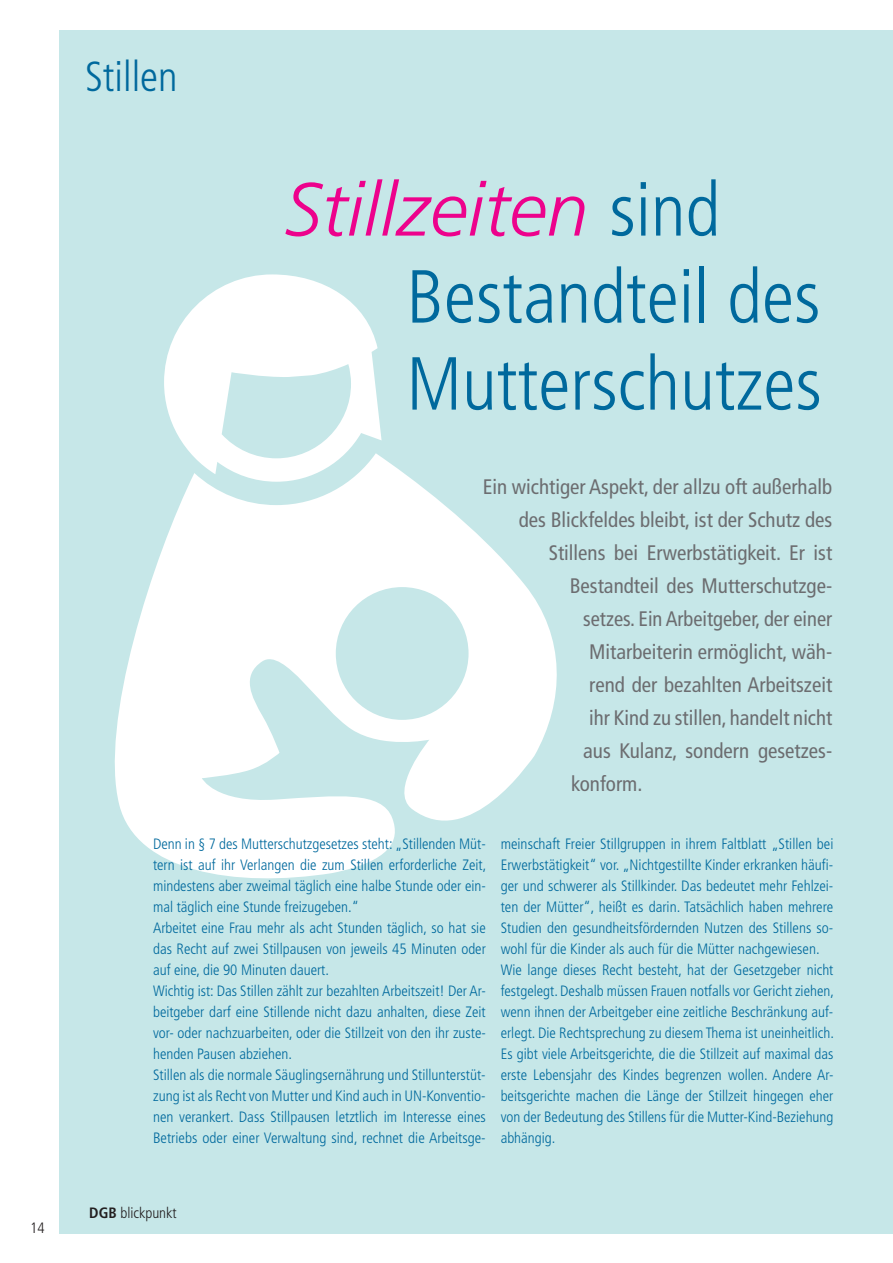
<style>
.page{position:relative;width:893px;height:1263px;background:#fff}
.page>*{position:absolute;margin:0;border:0;box-sizing:border-box;transform-origin:0 0}
.t1{font:300 condensed 75px/87px "Frutiger";color:#00699d}
.t2{font:300 condensed 42px "Frutiger";color:#00699d}
.t3{font:condensed 21px "Frutiger";color:#6c6d70}
.t4{font:300 condensed 15px/21px "Frutiger";color:#00699d}
.t5{font:300 condensed 15px "Frutiger";color:#231f20}
.s1{font-style:italic;font-stretch:normal;color:#ed028c}
.s2{font-weight:700}
</style>
<div class="page">
<div style="left:60px;top:30px;width:833px;height:1203px;background:#c6e7e8"></div>
<svg style="left:164px;top:274px;width:218px;height:179px;fill:#fff"></svg>
<svg style="left:114px;top:453px;width:443px;height:426px;fill:#fff"></svg>
<p class="t5" style="left:30px;top:1219px;width:16px">14</p>
<h2 class="t2" style="left:85px;top:53px;width:94px">Stillen</h2>
<h1 class="t1" style="left:406px;top:167px;width:417px;text-indent:-122px"><span class="s1">Stillzeiten</span> sind<br>Bestandteil des<br>Mutterschutzes</h1>
<h3 class="t3" style="left:483px;top:475px;width:351px">Ein wichtiger Aspekt, der allzu oft außerhalb</h3>
<h3 class="t3" style="left:519px;top:508px;width:315px">des Blickfeldes bleibt, ist der Schutz des</h3>
<h3 class="t3" style="left:549px;top:541px;width:285px">Stillens bei Erwerbstätigkeit. Er ist</h3>
<h3 class="t3" style="left:570px;top:574px;width:264px">Bestandteil des Mutterschutzge-</h3>
<h3 class="t3" style="left:583px;top:607px;width:250px">setzes. Ein Arbeitgeber, der einer</h3>
<h3 class="t3" style="left:589px;top:640px;width:244px">Mitarbeiterin ermöglicht, wäh-</h3>
<h3 class="t3" style="left:589px;top:673px;width:245px">rend der bezahlten Arbeitszeit</h3>
<h3 class="t3" style="left:589px;top:706px;width:244px">ihr Kind zu stillen, handelt nicht</h3>
<h3 class="t3" style="left:583px;top:739px;width:250px">aus Kulanz, sondern gesetzes-</h3>
<h3 class="t3" style="left:571px;top:772px;width:73px">konform.</h3>
<p class="t4" style="left:153px;top:833px;width:335px">Denn in § 7 des Mutterschutzgesetzes steht: „Stillenden Müt&shy;tern ist auf ihr Verlangen die zum Stillen erforderliche Zeit, mindestens aber zweimal täglich eine halbe Stunde oder ein&shy;mal täglich eine Stunde freizugeben.“<br>Arbeitet eine Frau mehr als acht Stunden täglich, so hat sie das Recht auf zwei Stillpausen von jeweils 45 Minuten oder auf eine, die 90 Minuten dauert.<br>Wichtig ist: Das Stillen zählt zur bezahlten Arbeitszeit! Der Ar&shy;beitgeber darf eine Stillende nicht dazu anhalten, diese Zeit vor- oder nachzuarbeiten, oder die Stillzeit von den ihr zuste&shy;henden Pausen abziehen.<br>Stillen als die normale Säuglingsernährung und Stillunterstüt&shy;zung ist als Recht von Mutter und Kind auch in UN-Konventio&shy;nen verankert. Dass Stillpausen letztlich im Interesse eines Betriebs oder einer Verwaltung sind, rechnet die Arbeitsge-</p>
<p class="t4" style="left:501px;top:833px;width:335px">meinschaft Freier Stillgruppen in ihrem Faltblatt „Stillen bei Erwerbstätigkeit“ vor. „Nichtgestillte Kinder erkranken häufi&shy;ger und schwerer als Stillkinder. Das bedeutet mehr Fehlzei&shy;ten der Mütter“, heißt es darin. Tatsächlich haben mehrere Studien den gesundheitsfördernden Nutzen des Stillens so&shy;wohl für die Kinder als auch für die Mütter nachgewiesen.<br>Wie lange dieses Recht besteht, hat der Gesetzgeber nicht festgelegt. Deshalb müssen Frauen notfalls vor Gericht ziehen, wenn ihnen der Arbeitgeber eine zeitliche Beschränkung auf&shy;erlegt. Die Rechtsprechung zu diesem Thema ist uneinheitlich.<br>Es gibt viele Arbeitsgerichte, die die Stillzeit auf maximal das erste Lebensjahr des Kindes begrenzen wollen. Andere Ar&shy;beitsgerichte machen die Länge der Stillzeit hingegen eher von der Bedeutung des Stillens für die Mutter-Kind-Beziehung abhängig.</p>
<p class="t5" style="left:89px;top:1204px;width:89px"><span class="s2">DGB</span> blickpunkt</p>
</div>
